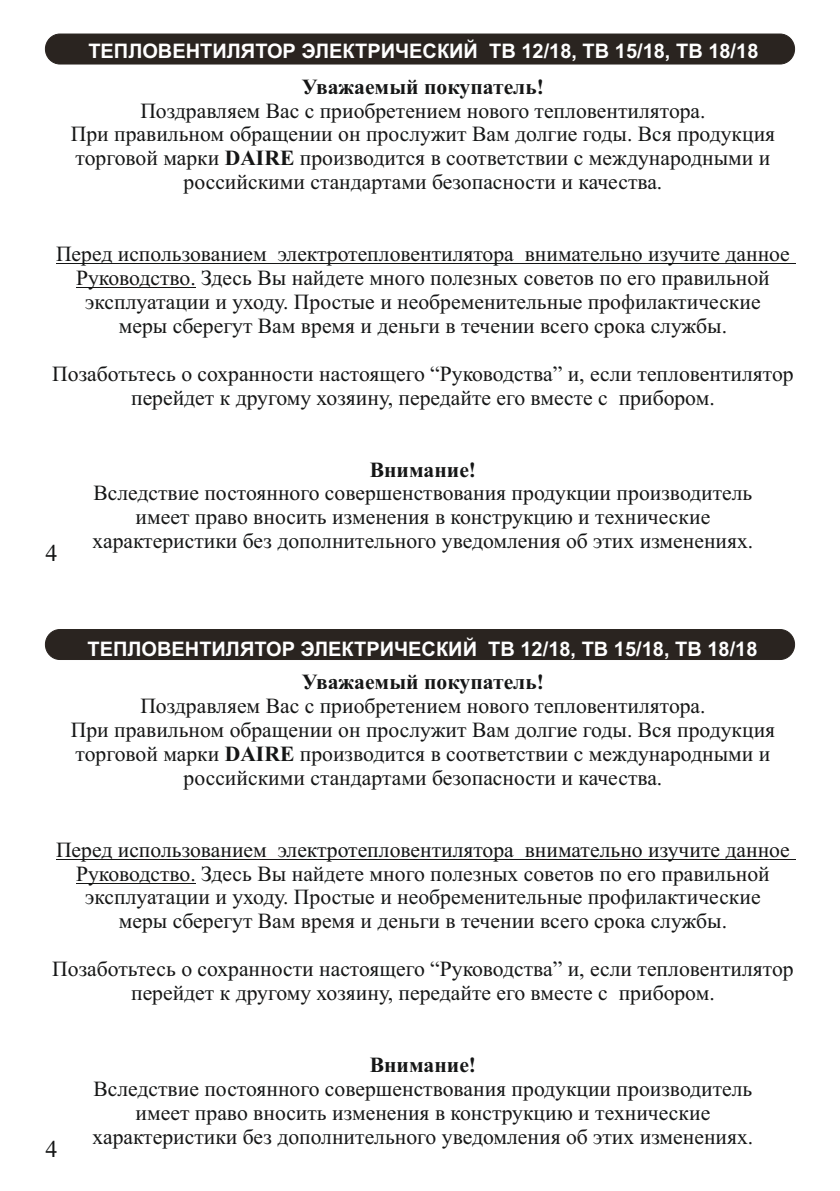
<style>
.page{position:relative;width:840px;height:1191px;background:#fff}
.page>*{position:absolute;margin:0;border:0;box-sizing:border-box;transform-origin:0 0}
.t1{font:24px "Times New Roman";color:#151616}
.t2{font:21.6px/24px "Times New Roman";color:#151616;text-align:center}
.t3{font:700 21.6px "Times New Roman";color:#151616}
.t4{font:700 20px "Arial";color:#fff}
.s1{font-weight:700}
</style>
<div class="page">
<hr style="left:56px;top:263px;width:738px;height:1px;background:#151616">
<hr style="left:76px;top:287px;width:120px;height:1px;background:#151616">
<hr style="left:56px;top:858px;width:738px;height:1px;background:#151616">
<hr style="left:76px;top:882px;width:120px;height:1px;background:#151616">
<div style="left:45px;top:34px;width:749px;height:30px;background:#2a2420;border:1px solid #2a2420;border-radius:15px"></div>
<div style="left:45px;top:629px;width:749px;height:30px;background:#2a2420;border:1px solid #2a2420;border-radius:15px"></div>
<p class="t4" style="left:88px;top:44px;width:671px">ТЕПЛОВЕНТИЛЯТОР ЭЛЕКТРИЧЕСКИЙ ТВ 12/18, ТВ 15/18, ТВ 18/18</p>
<p class="t3" style="left:302px;top:79px;width:243px">Уважаемый покупатель!</p>
<p class="t2" style="left:71px;top:100px;width:705px">Поздравляем Вас с приобретением нового тепловентилятора.<br>При правильном обращении он прослужит Вам долгие годы. Вся продукция торговой марки <span class="s1">DAIRE</span> производится в соответствии с международными и российскими стандартами безопасности и качества.</p>
<p class="t2" style="left:56px;top:244px;width:735px">Перед использованием электротепловентилятора внимательно изучите данное Руководство. Здесь Вы найдете много полезных советов по его правильной эксплуатации и уходу. Простые и необременительные профилактические<br>меры сберегут Вам время и деньги в течении всего срока службы.</p>
<p class="t2" style="left:52px;top:363px;width:742px">Позаботьтесь о сохранности настоящего “Руководства” и, если тепловентилятор перейдет к другому хозяину, передайте его вместе с прибором.</p>
<p class="t1" style="left:45px;top:545px;width:13px">4</p>
<p class="t3" style="left:369px;top:462px;width:108px">Внимание!</p>
<p class="t2" style="left:92px;top:483px;width:662px">Вследствие постоянного совершенствования продукции производитель имеет право вносить изменения в конструкцию и технические характеристики без дополнительного уведомления об этих изменениях.</p>
<p class="t4" style="left:87px;top:641px;width:671px">ТЕПЛОВЕНТИЛЯТОР ЭЛЕКТРИЧЕСКИЙ ТВ 12/18, ТВ 15/18, ТВ 18/18</p>
<p class="t3" style="left:302px;top:674px;width:243px">Уважаемый покупатель!</p>
<p class="t2" style="left:71px;top:696px;width:705px">Поздравляем Вас с приобретением нового тепловентилятора.<br>При правильном обращении он прослужит Вам долгие годы. Вся продукция торговой марки <span class="s1">DAIRE</span> производится в соответствии с международными и российскими стандартами безопасности и качества.</p>
<p class="t2" style="left:56px;top:839px;width:735px">Перед использованием электротепловентилятора внимательно изучите данное Руководство. Здесь Вы найдете много полезных советов по его правильной эксплуатации и уходу. Простые и необременительные профилактические<br>меры сберегут Вам время и деньги в течении всего срока службы.</p>
<p class="t2" style="left:52px;top:959px;width:742px">Позаботьтесь о сохранности настоящего “Руководства” и, если тепловентилятор перейдет к другому хозяину, передайте его вместе с прибором.</p>
<p class="t1" style="left:45px;top:1140px;width:13px">4</p>
<p class="t3" style="left:369px;top:1057px;width:108px">Внимание!</p>
<p class="t2" style="left:92px;top:1078px;width:662px">Вследствие постоянного совершенствования продукции производитель имеет право вносить изменения в конструкцию и технические характеристики без дополнительного уведомления об этих изменениях.</p>
</div>
